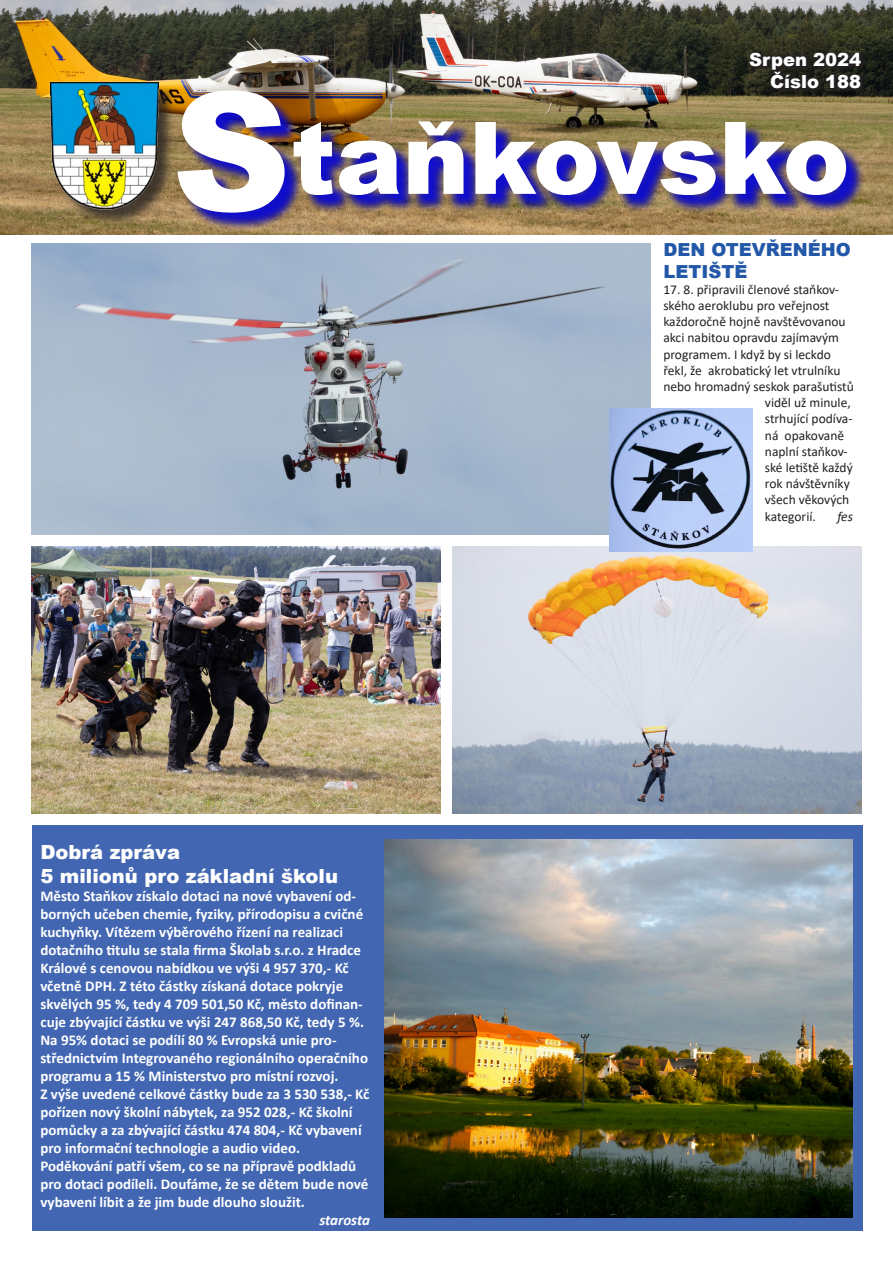
<style>
.page{position:relative;width:893px;height:1263px;background:#fff}
.page>*{position:absolute;margin:0;border:0;box-sizing:border-box;transform-origin:0 0}
.t1{font:900 19.5px "Arial";color:#fff}
.t2{font:900 18px/21.6px "Arial";color:#2258a7}
.t3{font:900 18px "Arial";color:#fff}
.t4{font:700 15px/18px "Calibri";color:#fff}
.t5{font:italic 700 15px "Calibri";letter-spacing:-.01em;color:#fff}
.t6{font:13.5px "Calibri";color:#231f20}
.t7{font:italic 13.5px "Calibri";color:#231f20}
</style>
<div class="page">
<img style="left:0;top:0;width:893px;height:235px">
<div style="left:52px;top:85px;width:813px;height:146px;background:#231f20;opacity:.75"></div>
<div style="left:180px;top:93px;width:684px;height:138px;background:#00f;opacity:.75"></div>
<img style="left:177px;top:90px;width:669px;height:123px">
<img style="left:49px;top:82px;width:111px;height:127px">
<svg style="left:748px;top:51px;width:118px;height:42px;background:#23211d"></svg>
<div style="left:32px;top:826px;width:346px;height:405px;background:#4266b1"></div>
<img style="left:32px;top:243px;width:619px;height:291px">
<img style="left:453px;top:547px;width:408px;height:266px">
<img style="left:32px;top:547px;width:408px;height:266px">
<div style="left:378px;top:826px;width:484px;height:405px;background:#4266b1"></div>
<img style="left:384px;top:839px;width:468px;height:379px">
<img style="left:609px;top:408px;width:143px;height:144px">
<p class="t1" style="left:40px;top:838px;width:141px">Dobrá zpráva</p>
<p class="t1" style="left:40px;top:862px;width:299px">5 milionů pro základní školu</p>
<p class="t4" style="left:40px;top:887px;width:329px">Město Staňkov získalo dotaci na nové vybavení od&shy;borných učeben chemie, fyziky, přírodopisu a cvičné kuchyňky. Vítězem výběrového řízení na realizaci dotačního titulu se stala firma Školab s.r.o. z Hradce Králové s cenovou nabídkou ve výši 4 957 370,- Kč včetně DPH. Z této částky získaná dotace pokryje skvělých 95 %, tedy 4 709 501,50 Kč, město dofinan&shy;cuje zbývající částku ve výši 247 868,50 Kč, tedy 5 %.<br>Na 95% dotaci se podílí 80 % Evropská unie pro&shy;střednictvím Integrovaného regionálního operačního programu a 15 % Ministerstvo pro místní rozvoj.</p>
<p class="t4" style="left:40px;top:1085px;width:331px">Z výše uvedené celkové částky bude za 3 530 538,- Kč pořízen nový školní nábytek, za 952 028,- Kč školní pomůcky a za zbývající částku 474 804,- Kč vybavení pro informační technologie a audio video.</p>
<p class="t4" style="left:40px;top:1157px;width:329px">Poděkování patří všem, co se na přípravě podkladů pro dotaci podíleli. Doufáme, že se dětem bude nové vybavení líbit a že jim bude dlouho sloužit.</p>
<p class="t5" style="left:319px;top:1209px;width:52px">starosta</p>
<p class="t3" style="left:749px;top:47px;width:113px">Srpen 2024</p>
<p class="t3" style="left:770px;top:68px;width:93px">Číslo 188</p>
<p class="t2" style="left:663px;top:238px;width:189px">DEN OTEVŘENÉHO<br>LETIŠTĚ</p>
<p class="t6" style="left:663px;top:280px;width:177px">17. 8. připravili členové staňkov-</p>
<p class="t6" style="left:663px;top:296px;width:168px">ského aeroklubu pro veřejnost</p>
<p class="t6" style="left:663px;top:312px;width:184px">každoročně hojně navštěvovanou</p>
<p class="t6" style="left:663px;top:329px;width:177px">akci nabitou opravdu zajímavým</p>
<p class="t6" style="left:663px;top:345px;width:169px">programem. I když by si leckdo</p>
<p class="t6" style="left:663px;top:361px;width:179px">řekl, že akrobatický let vtrulníku</p>
<p class="t6" style="left:663px;top:377px;width:192px">nebo hromadný seskok parašutistů</p>
<p class="t6" style="left:765px;top:393px;width:87px">viděl už minule,</p>
<p class="t6" style="left:765px;top:410px;width:89px">strhující podíva-</p>
<p class="t6" style="left:765px;top:426px;width:81px">ná opakovaně</p>
<p class="t6" style="left:765px;top:442px;width:84px">naplní staňkov-</p>
<p class="t6" style="left:765px;top:458px;width:89px">ské letiště každý</p>
<p class="t6" style="left:765px;top:474px;width:86px">rok návštěvníky</p>
<p class="t6" style="left:765px;top:491px;width:86px">všech věkových</p>
<p class="t6" style="left:765px;top:507px;width:53px">kategorií.</p>
<p class="t7" style="left:837px;top:507px;width:17px">fes</p>
</div>
